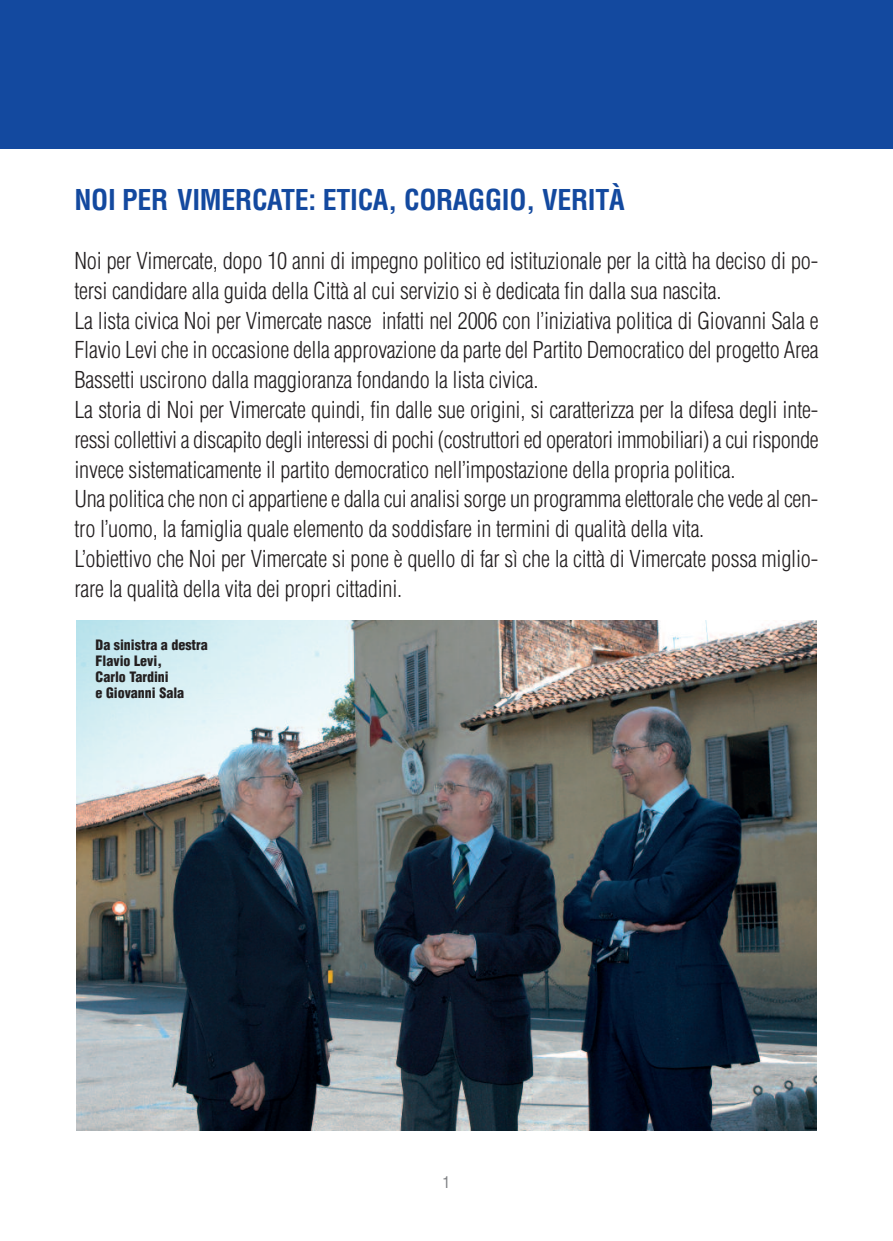
<style>
.page{position:relative;width:893px;height:1241px;background:#fff}
.page>*{position:absolute;margin:0;border:0;box-sizing:border-box;transform-origin:0 0}
.t1{font:700 condensed 28px "Helvetica";letter-spacing:-.01em;color:#13499f}
.t2{font:300 condensed 22.75px/29.8px "Helvetica";letter-spacing:-.01em;color:#231f20}
.t3{font:condensed 15.75px "Helvetica";color:#808285}
.t4{font:900 condensed 14px/15.8px "Helvetica";color:#231f20}
</style>
<div class="page">
<div style="left:0;top:0;width:893px;height:149px;background:#13499f"></div>
<img style="left:76px;top:620px;width:741px;height:510px">
<p class="t1" style="left:74px;top:183px;width:552px">NOI PER VIMERCATE: ETICA, CORAGGIO, VERITÀ</p>
<p class="t2" style="left:74px;top:246px;width:746px">Noi per Vimercate, dopo 10 anni di impegno politico ed istituzionale per la città ha deciso di po&shy;tersi candidare alla guida della Città al cui servizio si è dedicata fin dalla sua nascita.<br>La lista civica Noi per Vimercate nasce infatti nel 2006 con l’iniziativa politica di Giovanni Sala e Flavio Levi che in occasione della approvazione da parte del Partito Democratico del progetto Area Bassetti uscirono dalla maggioranza fondando la lista civica.<br>La storia di Noi per Vimercate quindi, fin dalle sue origini, si caratterizza per la difesa degli inte&shy;ressi collettivi a discapito degli interessi di pochi (costruttori ed operatori immobiliari) a cui risponde invece sistematicamente il partito democratico nell’impostazione della propria politica.<br>Una politica che non ci appartiene e dalla cui analisi sorge un programma elettorale che vede al cen&shy;tro l’uomo, la famiglia quale elemento da soddisfare in termini di qualità della vita.<br>L’obiettivo che Noi per Vimercate si pone è quello di far sì che la città di Vimercate possa miglio&shy;rare la qualità della vita dei propri cittadini.</p>
<p class="t4" style="left:96px;top:637px;width:114px">Da sinistra a destra<br>Flavio Levi,<br>Carlo Tardini<br>e Giovanni Sala</p>
<p class="t3" style="left:443px;top:1173px;width:9px">1</p>
</div>
